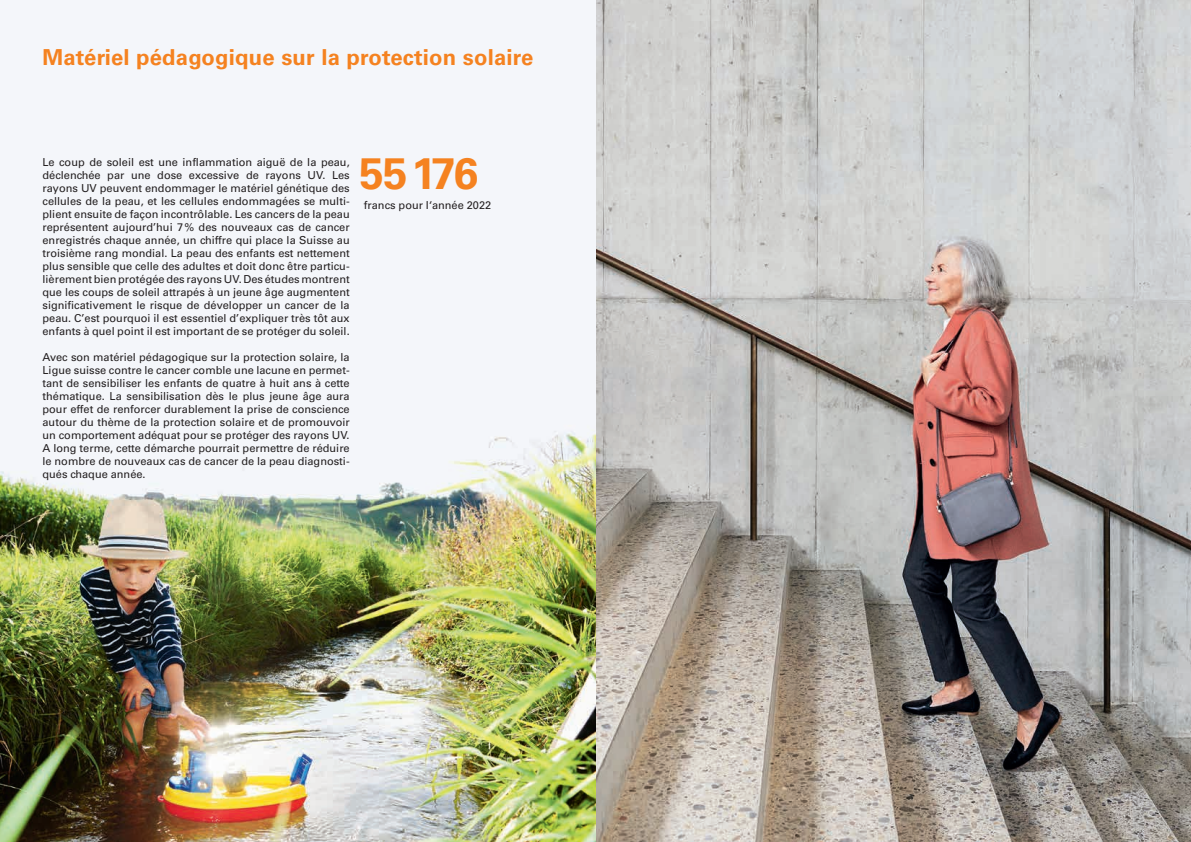
<style>
.page{position:relative;width:1191px;height:842px;background:#fff}
.page>*{position:absolute;margin:0;border:0;box-sizing:border-box;transform-origin:0 0}
.t1{font:700 44px "Univers LT Std";letter-spacing:-.03em;color:#f58220}
.t2{font:700 22px "Univers LT Std";letter-spacing:.01em;color:#f58220}
.t3{font:11px/13px "Univers LT Std";color:#231f20;text-align:justify}
</style>
<div class="page">
<img style="left:595px;top:0;width:596px;height:842px">
<img style="left:0;top:0;width:595px;height:842px">
<h2 class="t2" style="left:43px;top:44px;width:492px">Matériel pédagogique sur la protection solaire</h2>
<p class="t3" style="left:43px;top:156px;width:309px">Le coup de soleil est une inflammation aiguë de la peau, déclenchée par une dose excessive de rayons UV. Les rayons UV peuvent endommager le matériel génétique des cellules de la peau, et les cellules endommagées se multi&shy;plient ensuite de façon incontrôlable. Les cancers de la peau représentent aujourd’hui 7% des nouveaux cas de cancer enregistrés chaque année, un chiffre qui place la Suisse au troisième rang mondial. La peau des enfants est nettement plus sensible que celle des adultes et doit donc être particu&shy;lièrement bien protégée des rayons UV. Des études montrent que les coups de soleil attrapés à un jeune âge augmentent significativement le risque de développer un cancer de la peau. C’est pourquoi il est essentiel d’expliquer très tôt aux enfants à quel point il est important de se protéger du soleil.</p>
<p class="t3" style="left:43px;top:351px;width:309px">Avec son matériel pédagogique sur la protection solaire, la Ligue suisse contre le cancer comble une lacune en permet&shy;tant de sensibiliser les enfants de quatre à huit ans à cette thématique. La sensibilisation dès le plus jeune âge aura pour effet de renforcer durablement la prise de conscience autour du thème de la protection solaire et de promouvoir un comportement adéquat pour se protéger des rayons UV.<br>A long terme, cette démarche pourrait permettre de réduire le nombre de nouveaux cas de cancer de la peau diagnosti&shy;qués chaque année.</p>
<h1 class="t1" style="left:360px;top:148px;width:120px">55176</h1>
<p class="t3" style="left:364px;top:199px;width:129px">francs pour l‘année 2022</p>
</div>
